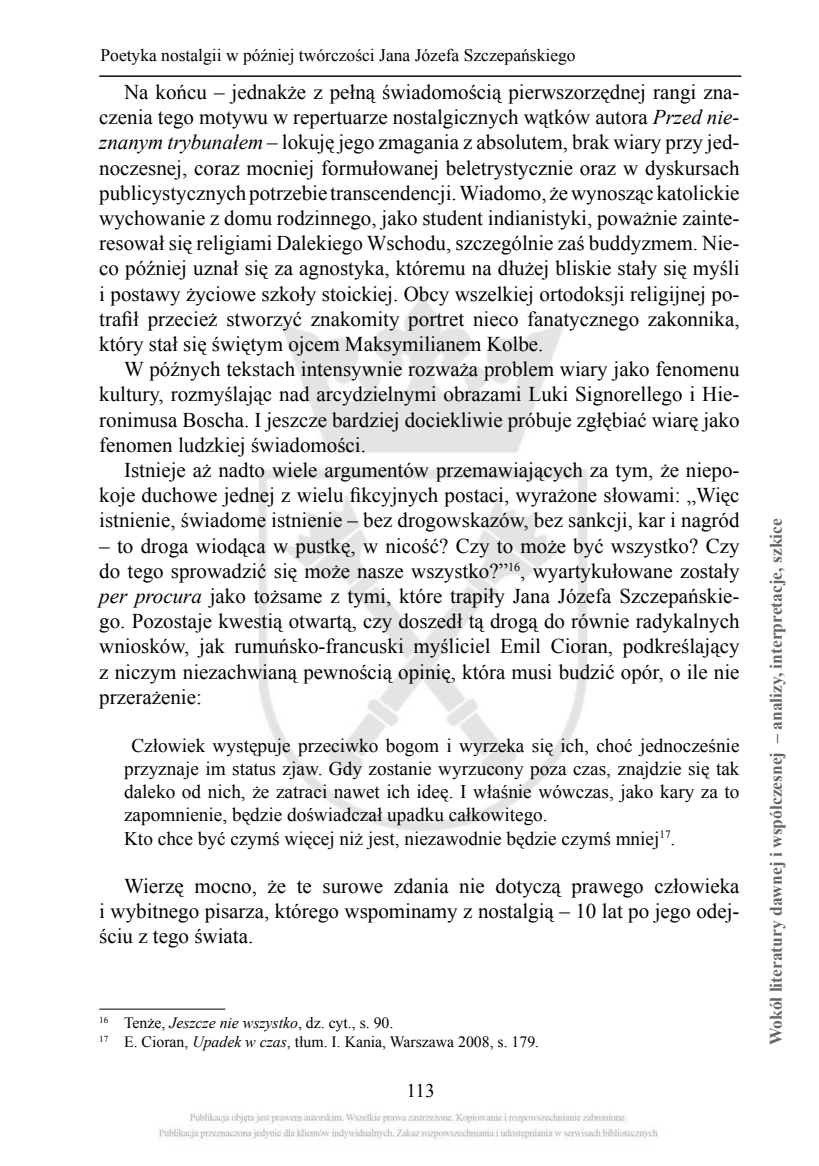
<style>
.page{position:relative;width:819px;height:1166px;background:#fff}
.page>*{position:absolute;margin:0;border:0;box-sizing:border-box;transform-origin:0 0}
.t1{font:21px/25.2px "Times New Roman";color:#000;text-align:justify}
.t2{font:19.25px/23.1px "Times New Roman";color:#000}
.t3{font:700 17.5px "Times New Roman";color:#646567}
.t4{font:17.5px "Times New Roman";color:#000}
.t5{font:15.75px/18.9px "Times New Roman";color:#000}
.s1{font-style:italic}
</style>
<div class="page">
<img style="left:99px;top:75px;width:643px;height:1064px">
<hr style="left:99px;top:1008px;width:126px;height:1px;background:#000">
<hr style="left:99px;top:76px;width:642px;height:1px;background:#000">
<p class="t4" style="left:100px;top:43px;width:476px">Poetyka nostalgii w później twórczości Jana Józefa Szczepańskiego</p>
<p class="t1" style="left:99px;top:79px;width:641px;text-indent:25px">Na końcu – jednakże z pełną świadomością pierwszorzędnej rangi zna&shy;czenia tego motywu w repertuarze nostalgicznych wątków autora <span class="s1">Przed nie&shy;znanym trybunałem</span> – lokuję jego zmagania z absolutem, brak wiary przy jed&shy;noczesnej, coraz mocniej formułowanej beletrystycznie oraz w dyskursach publicystycznych potrzebie transcendencji. Wiadomo, że wynosząc katolickie wychowanie z domu rodzinnego, jako student indianistyki, poważnie zainte&shy;resował się religiami Dalekiego Wschodu, szczególnie zaś buddyzmem. Nie&shy;co później uznał się za agnostyka, któremu na dłużej bliskie stały się myśli i postawy życiowe szkoły stoickiej. Obcy wszelkiej ortodoksji religijnej po&shy;trafił przecież stworzyć znakomity portret nieco fanatycznego zakonnika, który stał się świętym ojcem Maksymilianem Kolbe.</p>
<p class="t1" style="left:99px;top:356px;width:641px;text-indent:25px">W późnych tekstach intensywnie rozważa problem wiary jako fenomenu kultury, rozmyślając nad arcydzielnymi obrazami Luki Signorellego i Hie&shy;ronimusa Boscha. I jeszcze bardziej dociekliwie próbuje zgłębiać wiarę jako fenomen ludzkiej świadomości.</p>
<p class="t1" style="left:99px;top:457px;width:641px;text-indent:25px">Istnieje aż nadto wiele argumentów przemawiających za tym, że niepo&shy;koje duchowe jednej z wielu fikcyjnych postaci, wyrażone słowami: „Więc istnienie, świadome istnienie – bez drogowskazów, bez sankcji, kar i nagród</p>
<p class="t1" style="left:99px;top:533px;width:641px">– to droga wiodąca w pustkę, w nicość? Czy to może być wszystko? Czy do tego sprowadzić się może nasze wszystko?”<sup>16</sup>, wyartykułowane zostały <span class="s1">per procura</span> jako tożsame z tymi, które trapiły Jana Józefa Szczepańskie&shy;go. Pozostaje kwestią otwartą, czy doszedł tą drogą do równie radykalnych wniosków, jak rumuńsko-francuski myśliciel Emil Cioran, podkreślający z niczym niezachwianą pewnością opinię, która musi budzić opór, o ile nie przerażenie:</p>
<p class="t2" style="left:124px;top:734px;width:617px;text-indent:7px">Człowiek występuje przeciwko bogom i wyrzeka się ich, choć jednocześnie przyznaje im status zjaw. Gdy zostanie wyrzucony poza czas, znajdzie się tak daleko od nich, że zatraci nawet ich ideę. I właśnie wówczas, jako kary za to zapomnienie, będzie doświadczał upadku całkowitego.<br>Kto chce być czymś więcej niż jest, niezawodnie będzie czymś mniej<sup>17</sup>.</p>
<p class="t1" style="left:99px;top:873px;width:641px;text-indent:25px">Wierzę mocno, że te surowe zdania nie dotyczą prawego człowieka i wybitnego pisarza, którego wspominamy z nostalgią – 10 lat po jego odej&shy;ściu z tego świata.</p>
<p class="t5" style="left:99px;top:1013px;width:441px"><sup>16</sup> Tenże, <span class="s1">Jeszcze nie wszystko</span>, dz. cyt., s. 90.<br><sup>17</sup> E. Cioran, <span class="s1">Upadek w czas</span>, tłum. I. Kania, Warszawa 2008, s. 179.</p>
<p class="t2" style="left:406px;top:1079px;width:30px">113</p>
<p class="t3" style="left:763px;top:1045px;width:529px;rotate:-90deg">Wokół literatury dawnej i współczesnej – analizy, interpretacje, szkice</p>
</div>
